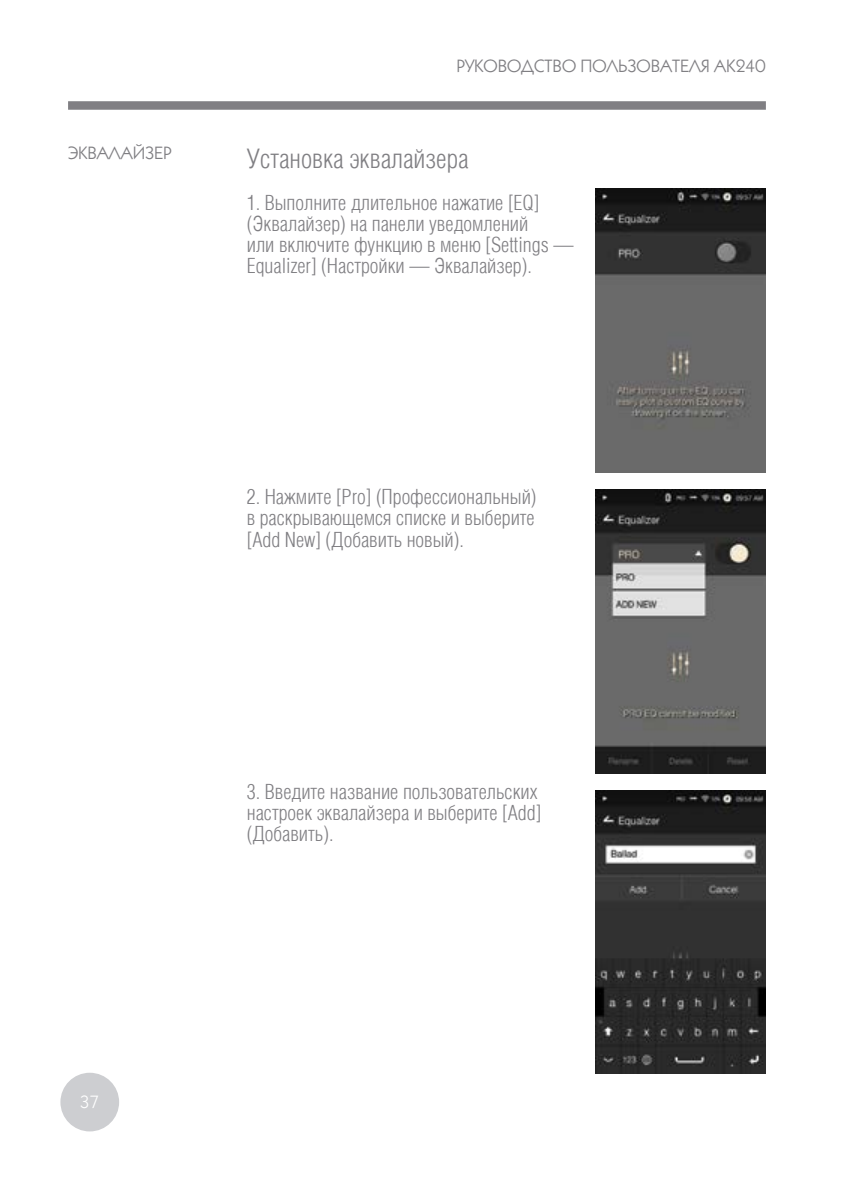
<style>
.page{position:relative;width:851px;height:1191px;background:#fff}
.page>*{position:absolute;margin:0;border:0;box-sizing:border-box;transform-origin:0 0}
.t1{font:300 27px "Helios Cond";color:#807f83}
.t2{font:300 21px/21px "Helios Cond";color:#807f83}
.t3{font:18px "Kabel C";color:#807f83}
.t4{font:18px "Kabel C";color:#fff}
</style>
<div class="page">
<div style="left:68px;top:101px;width:697px;height:9px;background:#807f83"></div>
<div style="left:60px;top:1072px;width:59px;height:59px;background:#cdced1;border-radius:50%"></div>
<img style="left:595px;top:790px;width:170px;height:283px">
<img style="left:595px;top:489px;width:170px;height:284px">
<img style="left:595px;top:189px;width:170px;height:283px">
<p class="t3" style="left:456px;top:55px;width:311px">РУКОВОДСТВО ПОЛЬЗОВАТЕЛЯ AK240</p>
<p class="t3" style="left:68px;top:141px;width:105px">ЭКВАЛАЙЗЕР</p>
<p class="t1" style="left:247px;top:144px;width:223px">Установка эквалайзера</p>
<p class="t2" style="left:247px;top:192px;width:328px">1. Выполните длительное нажатие [EQ] (Эквалайзер) на панели уведомлений<br>или включите функцию в меню [Settings — Equalizer] (Настройки — Эквалайзер).</p>
<p class="t2" style="left:247px;top:486px;width:291px;text-align:justify">2. Нажмите [Pro] (Профессиональный) в раскрывающемся списке и выберите [Add New] (Добавить новый).</p>
<p class="t4" style="left:80px;top:1091px;width:21px">37</p>
<p class="t2" style="left:247px;top:780px;width:296px">3. Введите название пользовательских настроек эквалайзера и выберите [Add] (Добавить).</p>
</div>
